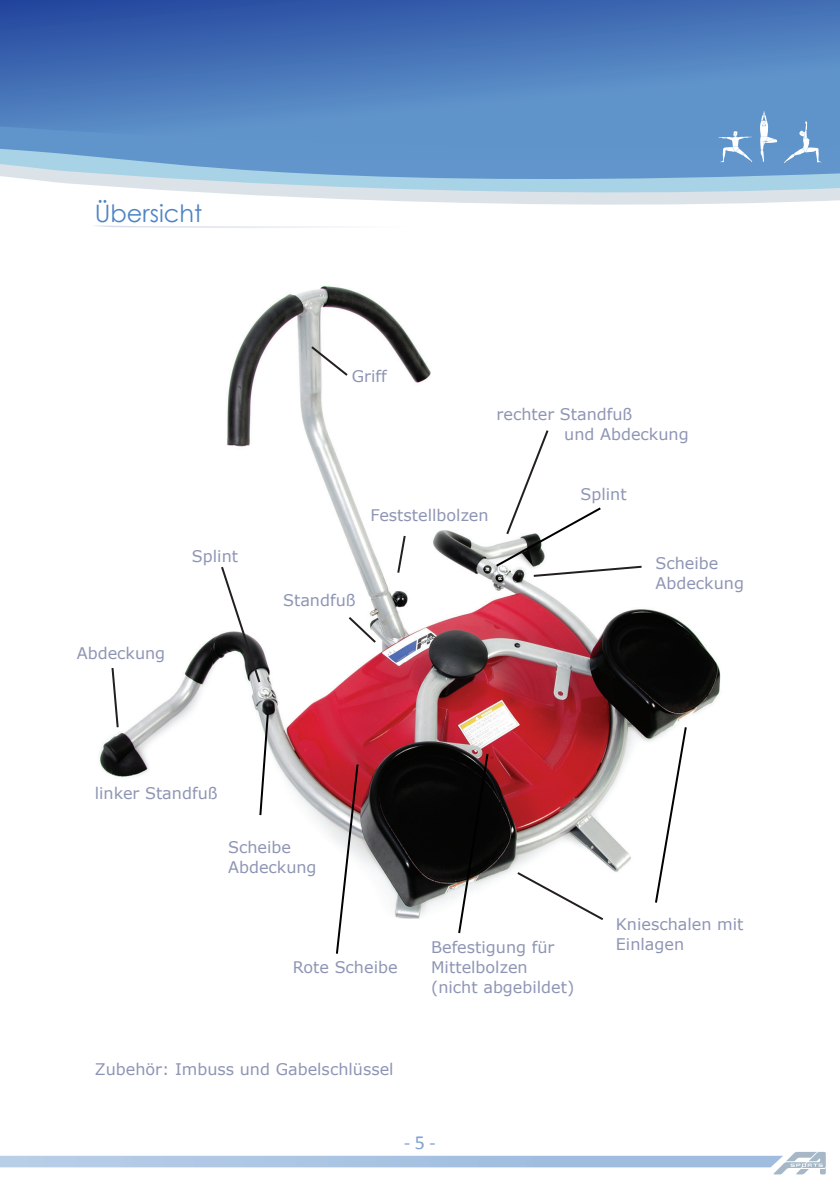
<style>
.page{position:relative;width:840px;height:1191px;background:#fff}
.page>*{position:absolute;margin:0;border:0;box-sizing:border-box;transform-origin:0 0}
.t1{font:24px "Century Gothic";color:#4d84c4}
.t2{font:20px "Calibri";color:#7fa0d3}
.t3{font:16px/20px "Verdana";color:#8e95b4}
</style>
<div class="page">
<svg style="left:0;top:1151px;width:825px;height:23px"></svg>
<svg style="left:237px;top:194px;width:602px;height:11px;fill:#dbe3e8"></svg>
<svg style="left:46px;top:181px;width:793px;height:13px;background:#c4dde8"></svg>
<svg style="left:0;top:151px;width:839px;height:30px;background:#7baad3"></svg>
<svg style="left:0;top:0;width:839px;height:151px;background:#4c7cbc"></svg>
<svg style="left:717px;top:131px;width:34px;height:31px"></svg>
<svg style="left:759px;top:111px;width:17px;height:51px"></svg>
<svg style="left:783px;top:121px;width:38px;height:42px;background:#77a4d2"></svg>
<svg style="left:94px;top:225px;width:237px;height:3px"></svg>
<img style="left:99px;top:286px;width:622px;height:632px">
<svg style="left:395px;top:533px;width:12px;height:42px"></svg>
<svg style="left:110px;top:666px;width:10px;height:63px"></svg>
<svg style="left:309px;top:344px;width:40px;height:34px"></svg>
<svg style="left:346px;top:615px;width:32px;height:30px"></svg>
<svg style="left:515px;top:870px;width:90px;height:50px"></svg>
<svg style="left:258px;top:712px;width:12px;height:105px"></svg>
<svg style="left:653px;top:725px;width:34px;height:180px"></svg>
<svg style="left:219px;top:564px;width:43px;height:120px"></svg>
<svg style="left:334px;top:762px;width:25px;height:192px"></svg>
<svg style="left:493px;top:428px;width:150px;height:150px"></svg>
<svg style="left:456px;top:751px;width:33px;height:183px"></svg>
<h1 class="t1" style="left:95px;top:197px;width:109px">Übersicht</h1>
<p class="t3" style="left:192px;top:545px;width:48px">Splint</p>
<p class="t3" style="left:77px;top:642px;width:90px">Abdeckung</p>
<p class="t3" style="left:351px;top:366px;width:36px">Griff</p>
<p class="t3" style="left:564px;top:404px;width:126px;text-indent:-68px">rechter Standfuß<br>und Abdeckung</p>
<p class="t3" style="left:370px;top:504px;width:119px">Feststellbolzen</p>
<p class="t3" style="left:283px;top:590px;width:74px">Standfuß</p>
<p class="t3" style="left:580px;top:484px;width:48px">Splint</p>
<p class="t3" style="left:655px;top:552px;width:90px">Scheibe<br>Abdeckung</p>
<p class="t3" style="left:95px;top:783px;width:124px">linker Standfuß</p>
<p class="t3" style="left:228px;top:836px;width:90px">Scheibe<br>Abdeckung</p>
<p class="t3" style="left:292px;top:957px;width:106px">Rote Scheibe</p>
<p class="t3" style="left:431px;top:936px;width:145px">Befestigung für<br>Mittelbolzen (nicht abgebildet)</p>
<p class="t3" style="left:95px;top:1058px;width:300px">Zubehör: Imbuss und Gabelschlüssel</p>
<p class="t2" style="left:404px;top:1129px;width:33px">- 5 -</p>
<p class="t3" style="left:615px;top:913px;width:129px">Knieschalen mit<br>Einlagen</p>
</div>
